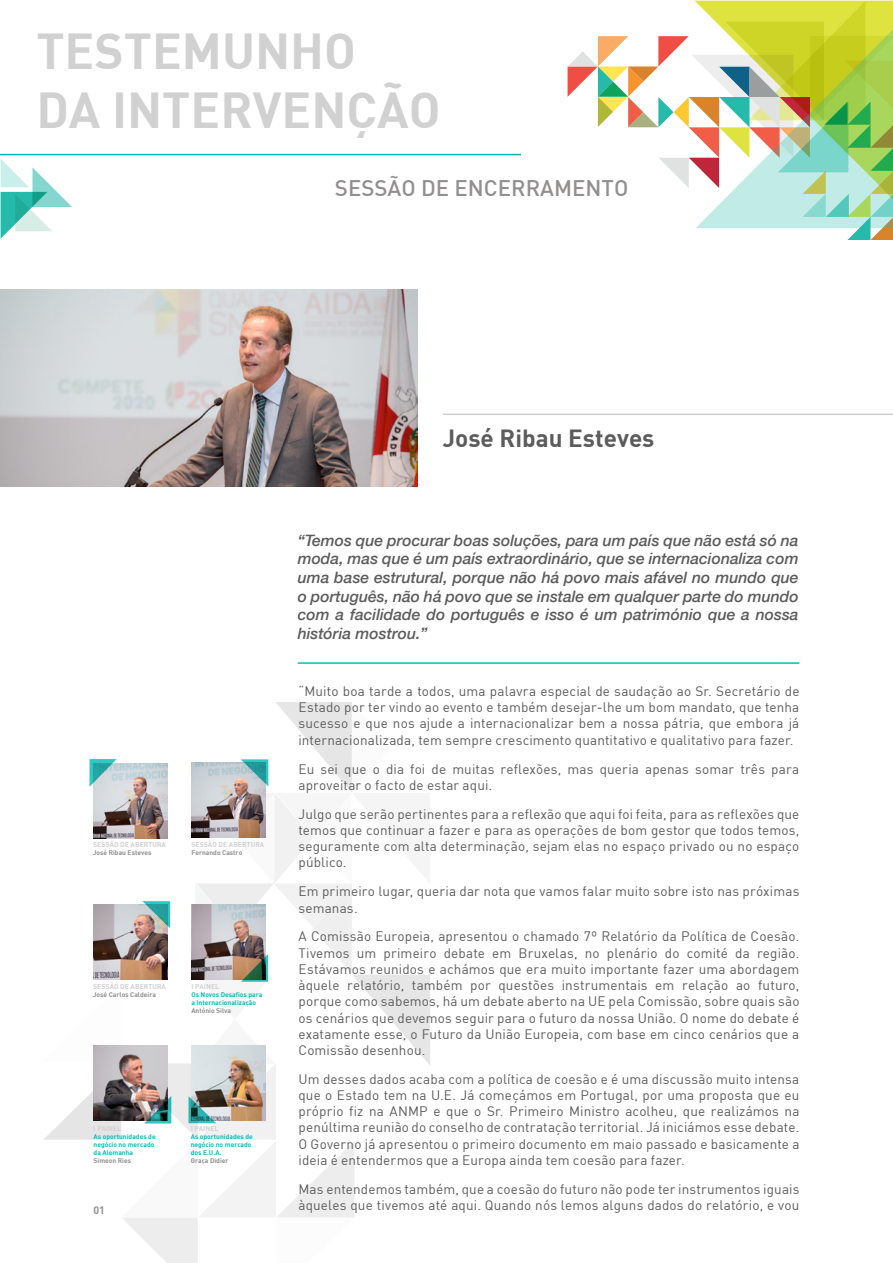
<style>
.page{position:relative;width:893px;height:1263px;background:#fff}
.page>*{position:absolute;margin:0;border:0;box-sizing:border-box;transform-origin:0 0}
.t1{font:700 49.5px/59.4px "DIN";color:#d1d1d1}
.t2{font:700 24.3px "DIN";color:#5c5c5c}
.t3{font:500 22.2px "DIN";color:#928f8f}
.t4{font:italic 500 15.75px/18.6px "Helvetica Neue";color:#5c5c5c;text-align:justify}
.t5{font:13.5px/16.2px "DIN";letter-spacing:.01em;color:#5c5c5c;text-align:justify}
.t6{font:700 10.65px "DIN";color:#928f8f}
.t7{font:700 6.9px "DIN";color:#d1d1d1}
.t8{font:700 6.75px/7.9px "DIN";color:#09beb6}
.t9{font:700 6.75px "DIN";color:#928f8f}
</style>
<div class="page">
<hr style="left:0;top:154px;width:521px;height:1px;background:#00b6b2">
<svg style="left:1px;top:159px;width:71px;height:79px"></svg>
<svg style="left:568px;top:1px;width:325px;height:239px"></svg>
<hr style="left:443px;top:414px;width:450px;height:1px;background:#d1d1d1">
<hr style="left:298px;top:662px;width:501px;height:2px;background:#09beb6">
<img style="left:0;top:290px;width:417px;height:196px">
<svg style="left:43px;top:702px;width:387px;height:561px"></svg>
<h1 class="t1" style="left:36px;top:19px;width:406px">testemunho<br>da intervenção</h1>
<h3 class="t3" style="left:335px;top:174px;width:295px">SESSÃO DE ENCERRAMENTO</h3>
<h2 class="t2" style="left:443px;top:423px;width:213px">José Ribau Esteves</h2>
<p class="t4" style="left:298px;top:530px;width:502px">“Temos que procurar boas soluções, para um país que não está só na moda, mas que é um país extraordinário, que se internacionaliza com uma base estrutural, porque não há povo mais afável no mundo que o português, não há povo que se instale em qualquer parte do mundo com a facilidade do português e isso é um património que a nossa história mostrou.”</p>
<p class="t7" style="left:93px;top:840px;width:74px">SESSÃO de ABERTURA</p>
<p class="t9" style="left:93px;top:848px;width:60px">José Ribau Esteves</p>
<p class="t7" style="left:191px;top:840px;width:74px">SESSÃO de ABERTURA</p>
<p class="t9" style="left:191px;top:848px;width:52px">Fernando Castro</p>
<p class="t7" style="left:93px;top:982px;width:74px">SESSÃO de ABERTURA</p>
<p class="t9" style="left:93px;top:990px;width:64px">José Carlos Caldeira</p>
<p class="t7" style="left:191px;top:982px;width:29px">i painel</p>
<p class="t8" style="left:191px;top:990px;width:72px">Os N ovos Desafios para a I nternacionalização</p>
<p class="t9" style="left:191px;top:1006px;width:41px">António Silva</p>
<p class="t8" style="left:94px;top:1132px;width:64px">As oportunidades de negócio no mercado da Alemanha</p>
<p class="t9" style="left:94px;top:1156px;width:39px">Simeon Ries</p>
<p class="t6" style="left:93px;top:1204px;width:13px">01</p>
<p class="t7" style="left:191px;top:1124px;width:29px">i painel</p>
<p class="t9" style="left:191px;top:1156px;width:39px">Graça Didier</p>
<p class="t8" style="left:191px;top:1132px;width:64px">As oportunidades de negócio no mercado dos E.U.A.</p>
<p class="t5" style="left:298px;top:683px;width:502px">“Muito boa tarde a todos, uma palavra especial de saudação ao Sr. Secretário de Estado por ter vindo ao evento e também desejar-lhe um bom mandato, que tenha sucesso e que nos ajude a internacionalizar bem a nossa pátria, que embora já internacionalizada, tem sempre crescimento quantitativo e qualitativo para fazer.</p>
<p class="t5" style="left:298px;top:760px;width:502px">Eu sei que o dia foi de muitas reflexões, mas queria apenas somar três para aproveitar o facto de estar aqui.</p>
<p class="t5" style="left:298px;top:805px;width:502px">Julgo que serão pertinentes para a reflexão que aqui foi feita, para as reflexões que temos que continuar a fazer e para as operações de bom gestor que todos temos, seguramente com alta determinação, sejam elas no espaço privado ou no espaço público.</p>
<p class="t5" style="left:298px;top:883px;width:502px">Em primeiro lugar, queria dar nota que vamos falar muito sobre isto nas próximas semanas.</p>
<p class="t5" style="left:298px;top:928px;width:502px">A Comissão Europeia, apresentou o chamado 7º Relatório da Política de Coesão.<br>Tivemos um primeiro debate em Bruxelas, no plenário do comité da região.<br>Estávamos reunidos e achámos que era muito importante fazer uma abordagem àquele relatório, também por questões instrumentais em relação ao futuro, porque como sabemos, há um debate aberto na UE pela Comissão, sobre quais são os cenários que devemos seguir para o futuro da nossa União. O nome do debate é exatamente esse, o Futuro da União Europeia, com base em cinco cenários que a Comissão desenhou.</p>
<p class="t5" style="left:298px;top:1071px;width:502px">Um desses dados acaba com a política de coesão e é uma discussão muito intensa que o Estado tem na U.E. Já começámos em Portugal, por uma proposta que eu próprio fiz na ANMP e que o Sr. Primeiro Ministro acolheu, que realizámos na penúltima reunião do conselho de contratação territorial. Já iniciámos esse debate.<br>O Governo já apresentou o primeiro documento em maio passado e basicamente a ideia é entendermos que a Europa ainda tem coesão para fazer.</p>
<p class="t5" style="left:298px;top:1180px;width:502px">Mas entendemos também, que a coesão do futuro não pode ter instrumentos iguais àqueles que tivemos até aqui. Quando nós lemos alguns dados do relatório, e vou</p>
</div>
